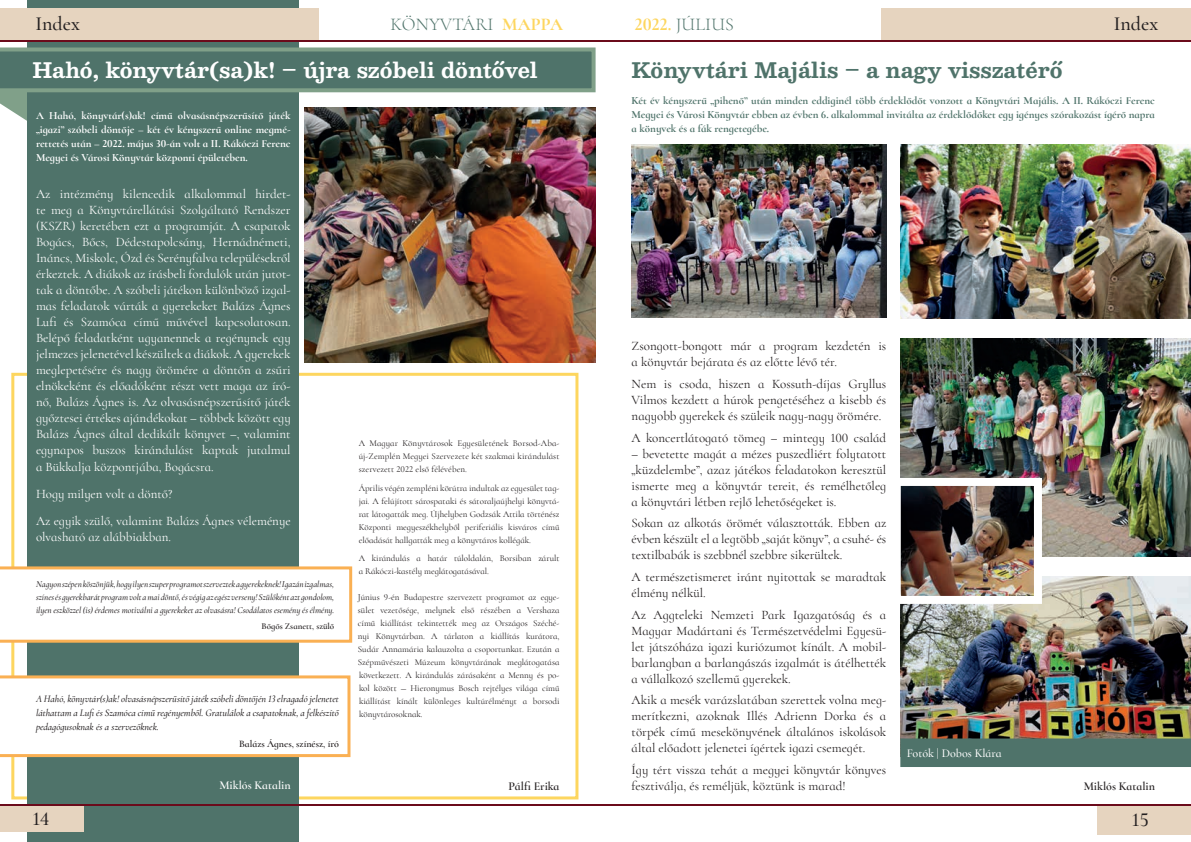
<style>
.page{position:relative;width:1191px;height:842px;background:#fff}
.page>*{position:absolute;margin:0;border:0;box-sizing:border-box;transform-origin:0 0}
.t1{font:700 21px "Besley";color:#fff}
.t2{font:700 21px "Besley";color:#4f736a}
.t3{font:500 20px "Cormorant Infant";color:#231f20}
.t4{font:300 18px "Cormorant Infant";letter-spacing:.01em;color:#4f736a}
.t5{font:13px/16px "Cormorant Infant";color:#231f20;text-align:justify}
.t6{font:13px/16px "Cormorant Infant";color:#fff;text-align:justify}
.t7{font:600 12px "Cormorant Infant";color:#231f20}
.t8{font:500 12px "Cormorant Infant";color:#fff}
.t9{font:600 12px "Cormorant Infant";color:#fff}
.t10{font:700 11px/14px "Cormorant Infant";color:#4f736a;text-align:justify}
.t11{font:700 11px/14px "Cormorant Infant";color:#fff;text-align:justify}
.t12{font:italic 500 10px/14px "Cormorant Infant";color:#231f20;text-align:justify}
.t13{font:600 10px "Cormorant Infant";color:#231f20}
.t14{font:9px/13px "Cormorant Infant";color:#231f20;text-align:justify}
.t15{font:italic 500 9px/13px "Cormorant Infant";color:#231f20;text-align:justify}
.t16{font:600 9px "Cormorant Infant";color:#231f20}
.s1{font-weight:700;color:#fdd65f}
</style>
<div class="page">
<div style="left:11px;top:373px;width:567px;height:426px;border:3px solid #fdd65f"></div>
<div style="left:27px;top:0;width:272px;height:842px;background:#4f736a"></div>
<div style="left:881px;top:9px;width:310px;height:32px;background:#e6d4bf"></div>
<div style="left:0;top:8px;width:319px;height:33px;background:#e6d4bf"></div>
<hr style="left:0;top:40px;width:1191px;height:2px;background:#6b0b1b">
<div style="left:0;top:804px;width:84px;height:28px;background:#e6d4bf"></div>
<div style="left:1097px;top:805px;width:94px;height:30px;background:#e6d4bf"></div>
<hr style="left:0;top:804px;width:1191px;height:2px;background:#6b0b1b">
<svg style="left:0;top:47px;width:595px;height:74px"></svg>
<img style="left:305px;top:108px;width:290px;height:254px">
<svg style="left:0;top:566px;width:352px;height:77px"></svg>
<svg style="left:0;top:675px;width:350px;height:82px"></svg>
<img style="left:631px;top:145px;width:255px;height:172px">
<img style="left:900px;top:144px;width:291px;height:174px">
<img style="left:900px;top:338px;width:291px;height:218px">
<img style="left:900px;top:576px;width:291px;height:162px">
<img style="left:901px;top:487px;width:132px;height:108px">
<div style="left:892px;top:478px;width:150px;height:126px;border:8px solid #fff"></div>
<div style="left:900px;top:738px;width:291px;height:29px;background:#4f736a"></div>
<h3 class="t4" style="left:390px;top:13px;width:174px">KÖNYVTÁRI <span class="s1">Mappa</span></h3>
<h3 class="t4" style="left:635px;top:13px;width:101px"><span class="s1">2022.</span> JÚLIUS</h3>
<h2 class="t3" style="left:1113px;top:12px;width:46px">Index</h2>
<h2 class="t3" style="left:35px;top:12px;width:46px">Index</h2>
<h1 class="t1" style="left:33px;top:55px;width:506px">Hahó, könyvtár(sa)k! – újra szóbeli döntővel</h1>
<p class="t11" style="left:36px;top:108px;width:256px">A Hahó, könyvtár(s)ak! című olvasásnépszerűsítő játék „igazi” szóbeli döntője – két év kényszerű online megmé&shy;rettetés után – 2022. május 30-án volt a II. Rákóczi Ferenc Megyei és Városi Könyvtár központi épületében.</p>
<h1 class="t2" style="left:631px;top:55px;width:432px">Könyvtári Majális – a nagy visszatérő</h1>
<p class="t10" style="left:631px;top:93px;width:525px">Két év kényszerű „pihenő” után minden eddiginél több érdeklődőt vonzott a Könyvtári Majális. A II. Rákóczi Ferenc Megyei és Városi Könyvtár ebben az évben 6. alkalommal invitálta az érdeklődőket egy igényes szórakozást ígérő napra a könyvek és a fák rengetegébe.</p>
<p class="t6" style="left:36px;top:186px;width:256px">Az intézmény kilencedik alkalommal hirdet&shy;te meg a Könyvtárellátási Szolgáltató Rendszer (KSZR) keretében ezt a programját. A csapatok Bogács, Bőcs, Dédestapolcsány, Hernádnémeti, Ináncs, Miskolc, Ózd és Serényfalva településekről érkeztek. A diákok az írásbeli fordulók után jutot&shy;tak a döntőbe. A szóbeli játékon különböző izgal&shy;mas feladatok várták a gyerekeket Balázs Ágnes Lufi és Szamóca című művével kapcsolatosan.<br>Belépő feladatként ugyanennek a regénynek egy jelmezes jelenetével készültek a diákok. A gyerekek meglepetésére és nagy örömére a döntőn a zsűri elnökeként és előadóként részt vett maga az író&shy;nő, Balázs Ágnes is. Az olvasásnépszerűsítő játék győztesei értékes ajándékokat – többek között egy Balázs Ágnes által dedikált könyvet –, valamint egynapos buszos kirándulást kaptak jutalmul a Bükkalja központjába, Bogácsra.</p>
<p class="t6" style="left:36px;top:480px;width:256px;line-height:27.3px">Hogy milyen volt a döntő?<br>Az egyik szülő, valamint Balázs Ágnes véleménye</p>
<p class="t6" style="left:36px;top:529px;width:137px">olvasható az alábbiakban.</p>
<p class="t5" style="left:631px;top:338px;width:256px">Zsongott-bongott már a program kezdetén is a könyvtár bejárata és az előtte lévő tér.</p>
<p class="t5" style="left:631px;top:376px;width:256px">Nem is csoda, hiszen a Kossuth-díjas Gryllus Vilmos kezdett a húrok pengetéséhez a kisebb és nagyobb gyerekek és szüleik nagy-nagy örömére.</p>
<p class="t5" style="left:631px;top:429px;width:256px">A koncertlátogató tömeg – mintegy 100 család</p>
<p class="t5" style="left:631px;top:445px;width:256px">– bevetette magát a mézes puszedliért folytatott „küzdelembe”, azaz játékos feladatokon keresztül ismerte meg a könyvtár tereit, és remélhetőleg a könyvtári létben rejlő lehetőségeket is.</p>
<p class="t5" style="left:631px;top:515px;width:256px">Sokan az alkotás örömét választották. Ebben az évben készült el a legtöbb „saját könyv”, a csuhé- és textilbabák is szebbnél szebbre sikerültek.</p>
<p class="t5" style="left:631px;top:569px;width:256px">A természetismeret iránt nyitottak se maradtak élmény nélkül.</p>
<p class="t5" style="left:631px;top:606px;width:256px">Az Aggteleki Nemzeti Park Igazgatóság és a Magyar Madártani és Természetvédelmi Egyesü&shy;let játszóháza igazi kuriózumot kínált. A mobil&shy;barlangban a barlangászás izgalmát is átélhették a vállalkozó szellemű gyerekek.</p>
<p class="t5" style="left:631px;top:692px;width:256px">Akik a mesék varázslatában szerettek volna meg&shy;merítkezni, azoknak Illés Adrienn Dorka és a törpék című mesekönyvének általános iskolások által előadott jelenetei ígértek igazi csemegét.</p>
<p class="t5" style="left:631px;top:762px;width:256px">Így tért vissza tehát a megyei könyvtár könyves fesztiválja, és reméljük, köztünk is marad!</p>
<p class="t14" style="left:359px;top:436px;width:202px">A Magyar Könyvtárosok Egyesületének Borsod-Aba&shy;új-Zemplén Megyei Szervezete két szakmai kirándulást szervezett 2022 első félévében.</p>
<p class="t14" style="left:359px;top:481px;width:202px">Április végén zempléni körútra indultak az egyesület tag&shy;jai. A felújított sárospataki és sátoraljaújhelyi könyvtá&shy;rat látogatták meg. Újhelyben Godzsák Attila történész Központi megyeszékhelyből periferiális kisváros című előadását hallgatták meg a könyvtáros kollégák.</p>
<p class="t14" style="left:359px;top:552px;width:202px">A kirándulás a határ túloldalán, Borsiban zárult a Rákóczi-kastély meglátogatásával.</p>
<p class="t14" style="left:358px;top:591px;width:203px">Június 9-én Budapestre szervezett programot az egye&shy;sület vezetősége, melynek első részében a Vershaza című kiállítást tekintették meg az Országos Széché&shy;nyi Könyvtárban. A tárlaton a kiállítás kurátora, Sudár Annamária kalauzolta a csoportunkat. Ezután a Szépművészeti Múzeum könyvtárának meglátogatása következett. A kirándulás zárásaként a Menny és po&shy;kol között ― Hieronymus Bosch rejtélyes világa című kiállítást kínált különleges kultúrélményt a borsodi könyvtárosoknak.</p>
<p class="t15" style="left:36px;top:578px;width:300px">Nagyon szépen köszönjük, hogy ilyen szuper programot szerveztek a gyerekeknek! Igazán izgalmas, színes és gyerekbarát program volt a mai döntő, és végig az egész verseny! Szülőként azt gondolom, ilyen eszközzel (is) érdemes motiválni a gyerekeket az olvasásra! Csodálatos esemény és élmény.</p>
<p class="t16" style="left:261px;top:621px;width:74px">Bőgős Zsanett, szülő</p>
<p class="t12" style="left:36px;top:692px;width:304px">A Hahó, könyvtár(s)ak! olvasásnépszerűsítő játék szóbeli döntőjén 13 elragadó jelenetet láthattam a Lufi és Szamóca című regényemből. Gratulálok a csapatoknak, a felkészítő pedagógusoknak és a szervezőknek.</p>
<p class="t13" style="left:239px;top:737px;width:101px">Balázs Ágnes, színész, író</p>
<p class="t8" style="left:906px;top:746px;width:96px">Fotók | Dobos Klára</p>
<p class="t9" style="left:219px;top:778px;width:73px">Miklós Katalin</p>
<p class="t7" style="left:1083px;top:779px;width:73px">Miklós Katalin</p>
<p class="t7" style="left:508px;top:779px;width:53px">Pálfi Erika</p>
<h2 class="t3" style="left:32px;top:806px;width:19px">14</h2>
<h2 class="t3" style="left:1132px;top:807px;width:18px">15</h2>
</div>
